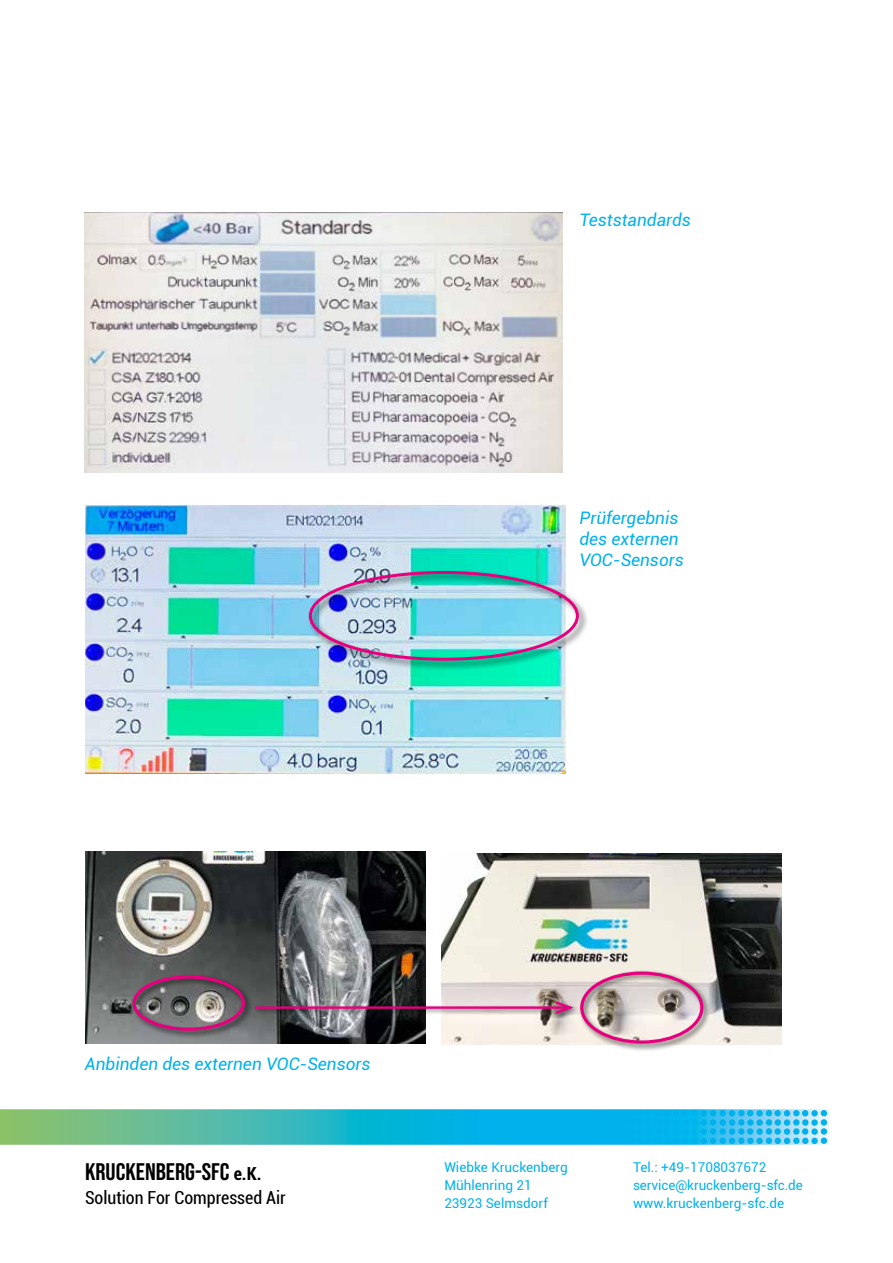
<style>
.page{position:relative;width:893px;height:1263px;background:#fff}
.page>*{position:absolute;margin:0;border:0;box-sizing:border-box;transform-origin:0 0}
.t1{font:24px "Bebas Neue";color:#000;scale:1.05 1}
.t2{font:condensed 18px "Roboto";color:#000}
.t3{font:italic 17.25px/21px "Roboto";color:#00b1eb}
.t4{font:13.5px/18px "Roboto";color:#00b1eb}
.s1{font-family:"Roboto";font-weight:700;font-stretch:condensed;font-size:18px}
</style>
<div class="page">
<svg style="left:0;top:1109px;width:829px;height:36px;background:#3cbbc4"></svg>
<div style="left:802px;top:1128px;width:6px;height:7px;background:#00b1eb;border-radius:50%"></div>
<div style="left:802px;top:1137px;width:6px;height:7px;background:#00b1eb;border-radius:50%"></div>
<div style="left:821px;top:1128px;width:6px;height:7px;background:#00b1eb;border-radius:50%"></div>
<div style="left:811px;top:1128px;width:7px;height:7px;background:#00b1eb;border-radius:50%"></div>
<div style="left:821px;top:1137px;width:6px;height:7px;background:#00b1eb;border-radius:50%"></div>
<div style="left:811px;top:1138px;width:7px;height:6px;background:#00b1eb;border-radius:50%"></div>
<div style="left:774px;top:1128px;width:7px;height:7px;background:#00b1eb;border-radius:50%"></div>
<div style="left:775px;top:1137px;width:6px;height:7px;background:#00b1eb;border-radius:50%"></div>
<div style="left:793px;top:1128px;width:7px;height:7px;background:#00b1eb;border-radius:50%"></div>
<div style="left:784px;top:1128px;width:6px;height:7px;background:#00b1eb;border-radius:50%"></div>
<div style="left:793px;top:1137px;width:7px;height:7px;background:#00b1eb;border-radius:50%"></div>
<svg style="left:784px;top:1138px;width:6px;height:6px"></svg>
<svg style="left:802px;top:1110px;width:6px;height:6px"></svg>
<div style="left:802px;top:1119px;width:6px;height:7px;background:#00b1eb;border-radius:50%"></div>
<svg style="left:821px;top:1110px;width:6px;height:6px"></svg>
<div style="left:811px;top:1110px;width:7px;height:6px;background:#00b1eb;border-radius:50%"></div>
<div style="left:821px;top:1119px;width:6px;height:7px;background:#00b1eb;border-radius:50%"></div>
<div style="left:811px;top:1119px;width:7px;height:7px;background:#00b1eb;border-radius:50%"></div>
<div style="left:774px;top:1110px;width:7px;height:6px;background:#00b1eb;border-radius:50%"></div>
<div style="left:775px;top:1119px;width:6px;height:7px;background:#00b1eb;border-radius:50%"></div>
<div style="left:793px;top:1110px;width:7px;height:6px;background:#00b1eb;border-radius:50%"></div>
<svg style="left:784px;top:1110px;width:6px;height:6px"></svg>
<div style="left:793px;top:1119px;width:7px;height:7px;background:#00b1eb;border-radius:50%"></div>
<div style="left:784px;top:1119px;width:6px;height:7px;background:#00b1eb;border-radius:50%"></div>
<div style="left:691px;top:1128px;width:6px;height:7px;background:#00b1eb;border-radius:50%"></div>
<div style="left:691px;top:1137px;width:7px;height:7px;background:#00b1eb;border-radius:50%"></div>
<div style="left:710px;top:1128px;width:6px;height:7px;background:#00b1eb;border-radius:50%"></div>
<div style="left:700px;top:1128px;width:7px;height:7px;background:#00b1eb;border-radius:50%"></div>
<div style="left:710px;top:1137px;width:6px;height:7px;background:#00b1eb;border-radius:50%"></div>
<div style="left:700px;top:1138px;width:7px;height:6px;background:#00b1eb;border-radius:50%"></div>
<div style="left:664px;top:1128px;width:6px;height:7px;background:#00b1eb;border-radius:50%"></div>
<div style="left:664px;top:1137px;width:6px;height:7px;background:#00b1eb;border-radius:50%"></div>
<div style="left:682px;top:1128px;width:7px;height:7px;background:#00b1eb;border-radius:50%"></div>
<div style="left:673px;top:1128px;width:6px;height:7px;background:#00b1eb;border-radius:50%"></div>
<div style="left:682px;top:1137px;width:7px;height:7px;background:#00b1eb;border-radius:50%"></div>
<svg style="left:673px;top:1138px;width:6px;height:6px"></svg>
<svg style="left:691px;top:1110px;width:6px;height:6px"></svg>
<div style="left:691px;top:1119px;width:7px;height:7px;background:#00b1eb;border-radius:50%"></div>
<svg style="left:710px;top:1110px;width:6px;height:6px"></svg>
<div style="left:700px;top:1110px;width:7px;height:6px;background:#00b1eb;border-radius:50%"></div>
<div style="left:710px;top:1119px;width:6px;height:7px;background:#00b1eb;border-radius:50%"></div>
<div style="left:700px;top:1119px;width:7px;height:7px;background:#00b1eb;border-radius:50%"></div>
<div style="left:664px;top:1119px;width:6px;height:7px;background:#00b1eb;border-radius:50%"></div>
<div style="left:682px;top:1110px;width:7px;height:6px;background:#00b1eb;border-radius:50%"></div>
<div style="left:682px;top:1119px;width:7px;height:7px;background:#00b1eb;border-radius:50%"></div>
<div style="left:673px;top:1119px;width:6px;height:7px;background:#00b1eb;border-radius:50%"></div>
<div style="left:747px;top:1128px;width:6px;height:7px;background:#00b1eb;border-radius:50%"></div>
<div style="left:747px;top:1137px;width:7px;height:7px;background:#00b1eb;border-radius:50%"></div>
<div style="left:766px;top:1128px;width:6px;height:7px;background:#00b1eb;border-radius:50%"></div>
<div style="left:756px;top:1128px;width:7px;height:7px;background:#00b1eb;border-radius:50%"></div>
<div style="left:766px;top:1137px;width:6px;height:7px;background:#00b1eb;border-radius:50%"></div>
<div style="left:756px;top:1138px;width:7px;height:6px;background:#00b1eb;border-radius:50%"></div>
<div style="left:719px;top:1128px;width:7px;height:7px;background:#00b1eb;border-radius:50%"></div>
<div style="left:720px;top:1137px;width:6px;height:7px;background:#00b1eb;border-radius:50%"></div>
<div style="left:738px;top:1128px;width:7px;height:7px;background:#00b1eb;border-radius:50%"></div>
<div style="left:729px;top:1128px;width:6px;height:7px;background:#00b1eb;border-radius:50%"></div>
<div style="left:738px;top:1137px;width:7px;height:7px;background:#00b1eb;border-radius:50%"></div>
<svg style="left:729px;top:1138px;width:6px;height:6px"></svg>
<svg style="left:747px;top:1110px;width:6px;height:6px"></svg>
<div style="left:747px;top:1119px;width:7px;height:7px;background:#00b1eb;border-radius:50%"></div>
<svg style="left:766px;top:1110px;width:6px;height:6px"></svg>
<div style="left:756px;top:1110px;width:7px;height:6px;background:#00b1eb;border-radius:50%"></div>
<div style="left:766px;top:1119px;width:6px;height:7px;background:#00b1eb;border-radius:50%"></div>
<div style="left:756px;top:1119px;width:7px;height:7px;background:#00b1eb;border-radius:50%"></div>
<div style="left:719px;top:1110px;width:7px;height:6px;background:#00b1eb;border-radius:50%"></div>
<div style="left:720px;top:1119px;width:6px;height:7px;background:#00b1eb;border-radius:50%"></div>
<div style="left:738px;top:1110px;width:7px;height:6px;background:#00b1eb;border-radius:50%"></div>
<svg style="left:729px;top:1110px;width:6px;height:6px"></svg>
<div style="left:738px;top:1119px;width:7px;height:7px;background:#00b1eb;border-radius:50%"></div>
<div style="left:729px;top:1119px;width:6px;height:7px;background:#00b1eb;border-radius:50%"></div>
<div style="left:636px;top:1128px;width:7px;height:7px;background:#00b1eb;border-radius:50%"></div>
<div style="left:636px;top:1137px;width:7px;height:7px;background:#00b1eb;border-radius:50%"></div>
<div style="left:655px;top:1128px;width:6px;height:7px;background:#00b1eb;border-radius:50%"></div>
<div style="left:645px;top:1128px;width:7px;height:7px;background:#00b1eb;border-radius:50%"></div>
<div style="left:655px;top:1137px;width:6px;height:7px;background:#00b1eb;border-radius:50%"></div>
<div style="left:645px;top:1138px;width:7px;height:6px;background:#00b1eb;border-radius:50%"></div>
<div style="left:609px;top:1128px;width:6px;height:7px;background:#00b1eb;border-radius:50%"></div>
<div style="left:609px;top:1137px;width:6px;height:7px;background:#00b1eb;border-radius:50%"></div>
<div style="left:627px;top:1128px;width:7px;height:7px;background:#00b1eb;border-radius:50%"></div>
<div style="left:618px;top:1128px;width:6px;height:7px;background:#00b1eb;border-radius:50%"></div>
<div style="left:627px;top:1137px;width:7px;height:7px;background:#00b1eb;border-radius:50%"></div>
<svg style="left:618px;top:1138px;width:6px;height:6px"></svg>
<div style="left:636px;top:1110px;width:7px;height:6px;background:#00b1eb;border-radius:50%"></div>
<div style="left:636px;top:1119px;width:7px;height:7px;background:#00b1eb;border-radius:50%"></div>
<svg style="left:655px;top:1110px;width:24px;height:6px"></svg>
<div style="left:645px;top:1110px;width:7px;height:6px;background:#00b1eb;border-radius:50%"></div>
<div style="left:655px;top:1119px;width:6px;height:7px;background:#00b1eb;border-radius:50%"></div>
<div style="left:645px;top:1119px;width:7px;height:7px;background:#00b1eb;border-radius:50%"></div>
<div style="left:609px;top:1119px;width:6px;height:7px;background:#00b1eb;border-radius:50%"></div>
<div style="left:627px;top:1110px;width:7px;height:6px;background:#00b1eb;border-radius:50%"></div>
<svg style="left:609px;top:1110px;width:15px;height:6px"></svg>
<div style="left:627px;top:1119px;width:7px;height:7px;background:#00b1eb;border-radius:50%"></div>
<div style="left:618px;top:1119px;width:6px;height:7px;background:#00b1eb;border-radius:50%"></div>
<img style="left:441px;top:853px;width:340px;height:191px">
<img style="left:86px;top:852px;width:340px;height:191px">
<img style="left:86px;top:505px;width:479px;height:268px">
<img style="left:85px;top:213px;width:477px;height:259px">
<div style="left:307px;top:569px;width:282px;height:101px;background:#000;opacity:.6"></div>
<div style="left:309px;top:571px;width:270px;height:90px;border:3px solid #e6007d;border-radius:50%"></div>
<div style="left:252px;top:999px;width:327px;height:21px;background:#000;opacity:.5"></div>
<hr style="left:256px;top:1006px;width:314px;height:3px;background:#e6007d">
<svg style="left:553px;top:999px;width:24px;height:16px"></svg>
<div style="left:578px;top:970px;width:134px;height:82px;background:#000;opacity:.6"></div>
<div style="left:580px;top:971px;width:123px;height:73px;border:3px solid #e6007d;border-radius:50%"></div>
<div style="left:131px;top:973px;width:122px;height:66px;background:#000;opacity:.6"></div>
<div style="left:133px;top:975px;width:112px;height:56px;border:3px solid #e6007d;border-radius:50%"></div>
<p class="t3" style="left:579px;top:208px;width:113px">Teststandards</p>
<p class="t3" style="left:579px;top:507px;width:106px">Prüfergebnis des externen<br>VOC-Sensors</p>
<p class="t3" style="left:85px;top:1052px;width:287px">Anbinden des externen VOC-Sensors</p>
<h1 class="t1" style="left:85px;top:1158px;width:170px">KRUCKENBERG-SFC <span class="s1">e.K.</span></h1>
<h2 class="t2" style="left:85px;top:1185px;width:202px">Solution For Compressed Air</h2>
<p class="t4" style="left:444px;top:1158px;width:125px">Wiebke Kruckenberg<br>Mühlenring 21<br>23923 Selmsdorf</p>
<p class="t4" style="left:633px;top:1158px;width:171px">Tel.: +49-1708037672 service@kruckenberg-sfc.de www.kruckenberg-sfc.de</p>
</div>
